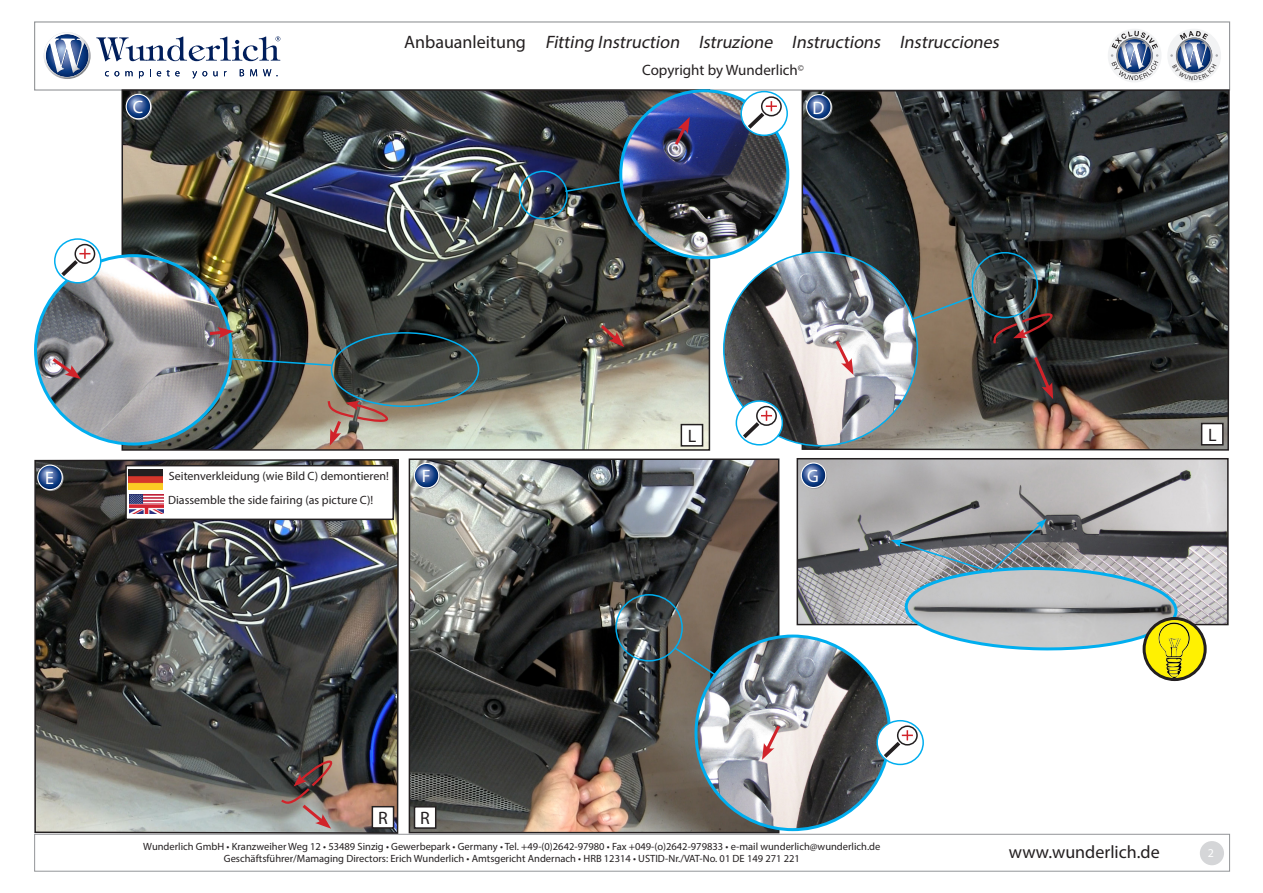
<style>
.page{position:relative;width:1263px;height:893px;background:#fff}
.page>*{position:absolute;margin:0;border:0;box-sizing:border-box;transform-origin:0 0}
.t1{font:italic 18px "Myriad Pro";color:#231f20}
.t2{font:18px "Myriad Pro";color:#231f20}
.t3{font:18px "Myriad Pro";color:#fff}
.t4{font:15px "Myriad Pro";color:#231f20}
.t5{font:12px "Myriad Pro";color:#231f20}
.t6{font:12px "Myriad Pro";color:#fff}
.t7{font:10.5px "Myriad Pro";color:#231f20}
.s1{font-style:normal}
</style>
<div class="page">
<div style="left:34px;top:21px;width:1196px;height:70px;background:#fff;border:1px solid #939598"></div>
<div style="left:34px;top:834px;width:1196px;height:37px;background:#fff;border:1px solid #939598"></div>
<div style="left:1167px;top:29px;width:54px;height:53px;background:#f2f3f4;border-radius:50%"></div>
<div style="left:1108px;top:29px;width:53px;height:53px;background:#f2f3f4;border-radius:50%"></div>
<svg style="left:1111px;top:31px;width:47px;height:49px"></svg>
<svg style="left:44px;top:32px;width:236px;height:47px"></svg>
<img style="left:125px;top:92px;width:582px;height:356px">
<div style="left:122px;top:89px;width:588px;height:362px;border:2px solid #231f20"></div>
<svg style="left:801px;top:89px;width:429px;height:362px;background:#41403d"></svg>
<img style="left:412px;top:461px;width:364px;height:369px">
<div style="left:409px;top:458px;width:370px;height:375px;border:2px solid #231f20"></div>
<svg style="left:326px;top:398px;width:62px;height:48px;background:#a98d7f"></svg>
<svg style="left:598px;top:322px;width:26px;height:25px"></svg>
<img style="left:724px;top:252px;width:193px;height:194px;border-radius:97px">
<svg style="left:1031px;top:354px;width:22px;height:45px"></svg>
<svg style="left:992px;top:313px;width:61px;height:33px;background:#3f292b"></svg>
<img style="left:34px;top:459px;width:366px;height:376px">
<img style="left:279px;top:758px;width:55px;height:71px">
<div style="left:126px;top:466px;width:267px;height:53px;background:#fff"></div>
<div style="left:125px;top:465px;width:269px;height:55px;border:2px solid #231f20"></div>
<img style="left:129px;top:470px;width:34px;height:19px">
<img style="left:130px;top:494px;width:34px;height:20px">
<div style="left:972px;top:252px;width:66px;height:66px;border:2px solid #00aeef;border-radius:50%"></div>
<svg style="left:910px;top:295px;width:64px;height:26px;background:#7c7567"></svg>
<img style="left:696px;top:636px;width:194px;height:194px;border-radius:97px">
<svg style="left:762px;top:722px;width:21px;height:38px"></svg>
<img style="left:799px;top:461px;width:426px;height:161px">
<div style="left:796px;top:458px;width:432px;height:167px;border:2px solid #231f20"></div>
<svg style="left:891px;top:519px;width:288px;height:132px;background:#9ea6ab"></svg>
<div style="left:615px;top:594px;width:68px;height:68px;border:2px solid #00aeef;border-radius:50%"></div>
<svg style="left:673px;top:646px;width:45px;height:31px"></svg>
<svg style="left:1144px;top:618px;width:61px;height:62px"></svg>
<div style="left:1142px;top:617px;width:65px;height:64px;border:3px solid #231f20;border-radius:50%"></div>
<img style="left:1147px;top:622px;width:54px;height:55px">
<div style="left:1200px;top:841px;width:24px;height:24px;background:#d5d6d8;border-radius:50%"></div>
<img style="left:36px;top:256px;width:195px;height:188px">
<img style="left:621px;top:91px;width:167px;height:167px;border-radius:84px">
<div style="left:519px;top:171px;width:49px;height:49px;border:2px solid #00aeef;border-radius:50%"></div>
<svg style="left:564px;top:180px;width:61px;height:13px"></svg>
<div style="left:331px;top:332px;width:148px;height:75px;border:2px solid #00aeef;border-radius:50%"></div>
<svg style="left:228px;top:357px;width:105px;height:10px"></svg>
<svg style="left:207px;top:327px;width:27px;height:12px"></svg>
<svg style="left:49px;top:355px;width:32px;height:24px"></svg>
<svg style="left:672px;top:117px;width:18px;height:31px"></svg>
<div style="left:681px;top:425px;width:21px;height:21px;background:#fff"></div>
<div style="left:681px;top:424px;width:22px;height:23px;border:2px solid #231f20"></div>
<div style="left:414px;top:807px;width:22px;height:21px;background:#fff"></div>
<div style="left:414px;top:806px;width:22px;height:23px;border:2px solid #231f20"></div>
<div style="left:1202px;top:423px;width:21px;height:22px;background:#fff"></div>
<div style="left:1201px;top:423px;width:22px;height:23px;border:2px solid #231f20"></div>
<svg style="left:806px;top:94px;width:26px;height:26px"></svg>
<svg style="left:126px;top:94px;width:26px;height:26px"></svg>
<svg style="left:55px;top:239px;width:46px;height:44px"></svg>
<div style="left:54px;top:238px;width:47px;height:46px;border:2px solid #00aeef;border-radius:50%"></div>
<div style="left:74px;top:244px;width:21px;height:20px;border:2px solid #231f20;border-radius:50%"></div>
<svg style="left:57px;top:249px;width:33px;height:31px"></svg>
<svg style="left:741px;top:92px;width:46px;height:43px"></svg>
<div style="left:740px;top:91px;width:48px;height:45px;border:2px solid #00aeef;border-radius:50%"></div>
<div style="left:761px;top:96px;width:21px;height:20px;border:2px solid #231f20;border-radius:50%"></div>
<svg style="left:744px;top:101px;width:33px;height:32px"></svg>
<svg style="left:833px;top:337px;width:20px;height:38px"></svg>
<svg style="left:37px;top:465px;width:27px;height:26px"></svg>
<div style="left:372px;top:807px;width:22px;height:21px;background:#fff"></div>
<div style="left:372px;top:806px;width:22px;height:23px;border:2px solid #231f20"></div>
<svg style="left:736px;top:401px;width:46px;height:44px"></svg>
<div style="left:736px;top:400px;width:47px;height:46px;border:2px solid #00aeef;border-radius:50%"></div>
<div style="left:756px;top:406px;width:21px;height:20px;border:2px solid #231f20;border-radius:50%"></div>
<svg style="left:739px;top:411px;width:33px;height:31px"></svg>
<svg style="left:877px;top:721px;width:46px;height:43px"></svg>
<div style="left:876px;top:720px;width:48px;height:45px;border:2px solid #00aeef;border-radius:50%"></div>
<div style="left:897px;top:725px;width:21px;height:20px;border:2px solid #231f20;border-radius:50%"></div>
<svg style="left:880px;top:730px;width:33px;height:32px"></svg>
<svg style="left:414px;top:463px;width:26px;height:26px"></svg>
<svg style="left:801px;top:462px;width:26px;height:27px"></svg>
<svg style="left:1170px;top:31px;width:48px;height:49px"></svg>
<p class="t1" style="left:404px;top:31px;width:600px"><span class="s1">A n b a u a n l e i t u n g</span> Fitting Instruction Istruzione Instructions Instrucciones</p>
<p class="t4" style="left:642px;top:61px;width:163px">Copyright by Wunderlich<sup>©</sup></p>
<p class="t3" style="left:133px;top:96px;width:12px">C</p>
<p class="t3" style="left:812px;top:96px;width:13px">D</p>
<p class="t3" style="left:45px;top:467px;width:10px">E</p>
<p class="t5" style="left:169px;top:468px;width:221px">Seitenverkleidung (wie Bild C) demontieren!</p>
<p class="t5" style="left:168px;top:493px;width:207px">Diassemble the side fairing (as picture C)!</p>
<p class="t2" style="left:688px;top:425px;width:10px">L</p>
<p class="t3" style="left:422px;top:465px;width:10px">F</p>
<p class="t3" style="left:807px;top:465px;width:13px">G</p>
<p class="t2" style="left:378px;top:807px;width:11px">R</p>
<p class="t2" style="left:420px;top:807px;width:11px">R</p>
<p class="t7" style="left:143px;top:840px;width:739px">Wunderlich GmbH • Kranzweiher Weg 12 • 53489 Sinzig • Gewerbepark • Germany • Tel. +49-(0)2642-97980 • Fax +049-(o)2642-979833 • e-mail wunderlich@wunderlich.de</p>
<p class="t7" style="left:224px;top:852px;width:578px">Geschäftsführer/Mamaging Directors: Erich Wunderlich • Amtsgericht Andernach • HRB 12314 • USTID-Nr./VAT-No. 01 DE 149 271 221</p>
<p class="t2" style="left:1208px;top:424px;width:10px">L</p>
<p class="t2" style="left:1009px;top:841px;width:152px">www.wunderlich.de</p>
<p class="t6" style="left:1208px;top:845px;width:8px">2</p>
</div>
